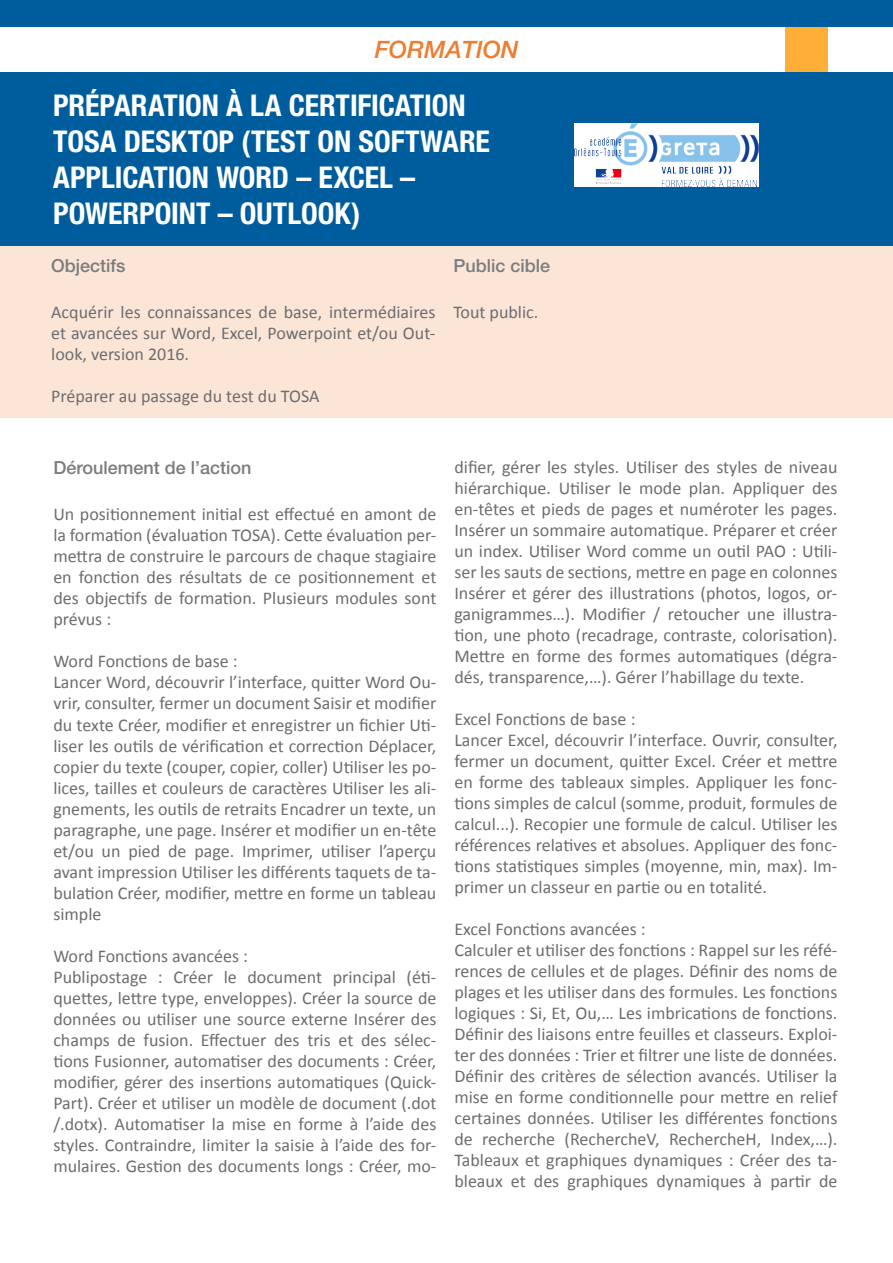
<style>
.page{position:relative;width:893px;height:1263px;background:#fff}
.page>*{position:absolute;margin:0;border:0;box-sizing:border-box;transform-origin:0 0}
.SOUS_TITRE{font:700 condensed 30px/36px "Helvetica Neue LT Pro";letter-spacing:-.005em;color:#fff}
.t1{font:italic 500 24px "Helvetica Neue LT Pro";color:#ed7d31}
.t2{font:18px/21px "Calibri";color:#6c6d70;text-align:justify}
.t3{font:500 18px "Helvetica Neue LT Pro";color:#7a7c7f}
</style>
<div class="page">
<div style="left:0;top:0;width:893px;height:246px;background:#005d9d"></div>
<div style="left:1px;top:246px;width:892px;height:172px;background:#fbe5d6"></div>
<div style="left:0;top:28px;width:893px;height:44px;background:#fff"></div>
<div style="left:785px;top:28px;width:43px;height:44px;background:#ffae38"></div>
<img style="left:574px;top:123px;width:184px;height:63px">
<p class="t1" style="left:375px;top:36px;width:145px">FORMATION</p>
<p class="SOUS_TITRE" style="left:53px;top:87px;width:438px">PRÉPARATION À LA CERTIFICATION<br>TOSA DESKTOP (TEST ON SOFTWARE<br>APPLICATION WORD – EXCEL –<br>POWERPOINT – OUTLOOK)</p>
<p class="t3" style="left:51px;top:255px;width:76px">Objectifs</p>
<p class="t2" style="left:51px;top:302px;width:386px">Acquérir les connaissances de base, intermédiaires et avancées sur Word, Excel, Powerpoint et/ou Out&shy;look, version 2016.</p>
<p class="t2" style="left:51px;top:386px;width:270px">Préparer au passage du test du TOSA</p>
<p class="t3" style="left:453px;top:255px;width:98px">Public cible</p>
<p class="t2" style="left:453px;top:302px;width:86px">Tout public.</p>
<p class="t3" style="left:53px;top:457px;width:200px">Déroulement de l’action</p>
<p class="t2" style="left:53px;top:504px;width:385px">Un positionnement initial est effectué en amont de la formation (évaluation TOSA). Cette évaluation per&shy;mettra de construire le parcours de chaque stagiaire en fonction des résultats de ce positionnement et des objectifs de formation. Plusieurs modules sont prévus :</p>
<p class="t2" style="left:53px;top:651px;width:186px">Word Fonctions de base :</p>
<p class="t2" style="left:53px;top:672px;width:385px">Lancer Word, découvrir l’interface, quitter Word Ou&shy;vrir, consulter, fermer un document Saisir et modifier du texte Créer, modifier et enregistrer un fichier Uti&shy;liser les outils de vérification et correction Déplacer, copier du texte (couper, copier, coller) Utiliser les po&shy;lices, tailles et couleurs de caractères Utiliser les ali&shy;gnements, les outils de retraits Encadrer un texte, un paragraphe, une page. Insérer et modifier un en-tête et/ou un pied de page. Imprimer, utiliser l’aperçu avant impression Utiliser les différents taquets de ta&shy;bulation Créer, modifier, mettre en forme un tableau simple</p>
<p class="t2" style="left:53px;top:945px;width:196px">Word Fonctions avancées :</p>
<p class="t2" style="left:53px;top:966px;width:385px">Publipostage : Créer le document principal (éti&shy;quettes, lettre type, enveloppes). Créer la source de données ou utiliser une source externe Insérer des champs de fusion. Effectuer des tris et des sélec&shy;tions Fusionner, automatiser des documents : Créer, modifier, gérer des insertions automatiques (Quick-Part). Créer et utiliser un modèle de document (.dot /.dotx). Automatiser la mise en forme à l’aide des styles. Contraindre, limiter la saisie à l’aide des for&shy;mulaires. Gestion des documents longs : Créer, mo-</p>
<p class="t2" style="left:454px;top:456px;width:385px">difier, gérer les styles. Utiliser des styles de niveau hiérarchique. Utiliser le mode plan. Appliquer des en-têtes et pieds de pages et numéroter les pages.<br>Insérer un sommaire automatique. Préparer et créer un index. Utiliser Word comme un outil PAO : Utili&shy;ser les sauts de sections, mettre en page en colonnes Insérer et gérer des illustrations (photos, logos, or&shy;ganigrammes…). Modifier / retoucher une illustra&shy;tion, une photo (recadrage, contraste, colorisation).<br>Mettre en forme des formes automatiques (dégra&shy;dés, transparence,…). Gérer l’habillage du texte.</p>
<p class="t2" style="left:454px;top:708px;width:183px">Excel Fonctions de base :</p>
<p class="t2" style="left:454px;top:729px;width:385px">Lancer Excel, découvrir l’interface. Ouvrir, consulter, fermer un document, quitter Excel. Créer et mettre en forme des tableaux simples. Appliquer les fonc&shy;tions simples de calcul (somme, produit, formules de calcul...). Recopier une formule de calcul. Utiliser les références relatives et absolues. Appliquer des fonc&shy;tions statistiques simples (moyenne, min, max). Im&shy;primer un classeur en partie ou en totalité.</p>
<p class="t2" style="left:454px;top:918px;width:193px">Excel Fonctions avancées :</p>
<p class="t2" style="left:454px;top:939px;width:385px">Calculer et utiliser des fonctions : Rappel sur les réfé&shy;rences de cellules et de plages. Définir des noms de plages et les utiliser dans des formules. Les fonctions logiques : Si, Et, Ou,… Les imbrications de fonctions.<br>Définir des liaisons entre feuilles et classeurs. Exploi&shy;ter des données : Trier et filtrer une liste de données.<br>Définir des critères de sélection avancés. Utiliser la mise en forme conditionnelle pour mettre en relief certaines données. Utiliser les différentes fonctions de recherche (RechercheV, RechercheH, Index,…).<br>Tableaux et graphiques dynamiques : Créer des ta&shy;bleaux et des graphiques dynamiques à partir de</p>
</div>
